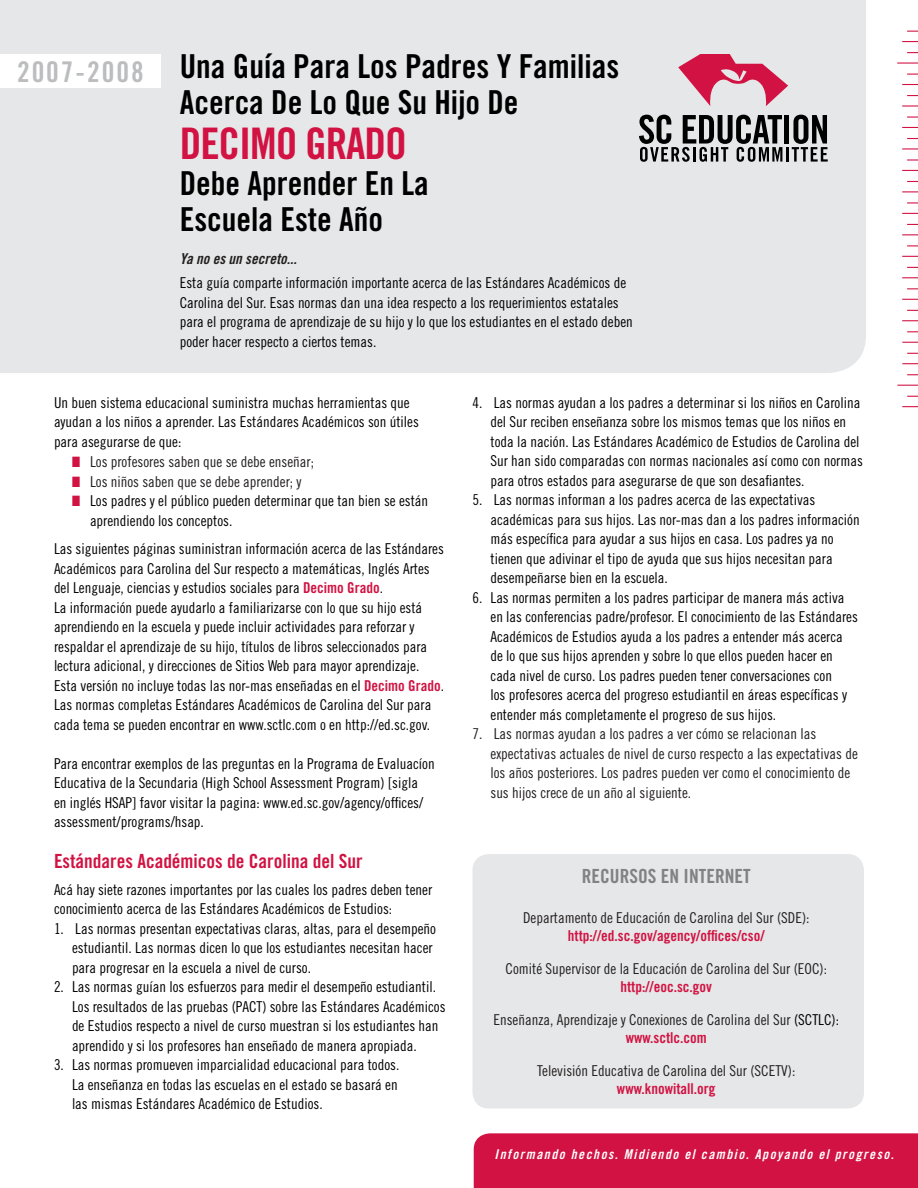
<style>
.page{position:relative;width:918px;height:1188px;background:#fff}
.page>*{position:absolute;margin:0;border:0;box-sizing:border-box;transform-origin:0 0}
.t1{font:43.5px "Trade Gothic Bold Cond Twenty";letter-spacing:-.025em;color:#d11242}
.t2{font:33px/36px "Trade Gothic Bold Cond Twenty";color:#000}
.t3{font:28.5px "Trade Gothic Bold Cond Twenty";letter-spacing:.07em;color:#bcbdbf}
.t4{font:19.5px "Trade Gothic Bold Cond Twenty";color:#d11242}
.t5{font:19.5px "Trade Gothic Bold Cond Twenty";color:#808284}
.t6{font:15px/19.5px "Trade Gothic Cond Eighteen";color:#000}
.t7{font:15px/19.5px "Trade Gothic Cond Eighteen";color:#211e1e}
.t8{font:15px "Trade Gothic Cond Eighteen";color:#231f20}
.t9{font:15px "Trade Gothic Bold Cond Twenty";color:#d11242}
.t10{font:15px "Trade Gothic Bold Cond Twenty Obl";color:#211e1e}
.t11{font:13.5px "Trade Gothic Bold Cond Twenty Obl";letter-spacing:.11em;color:#fff}
.s1{color:#d11242}
.s2{font-family:"Trade Gothic Bold Cond Twenty";color:#d11242}
.s3{color:#000}
</style>
<div class="page">
<div style="left:0;top:0;width:866px;height:373px;background:#e6e7e8"></div>
<svg style="left:678px;top:54px;width:110px;height:52px;background:#dc8ba0"></svg>
<div style="left:784px;top:115px;width:5px;height:29px;background:#000"></div>
<svg style="left:639px;top:115px;width:143px;height:47px;background:#818283"></svg>
<hr style="left:786px;top:147px;width:3px;height:15px;background:#000">
<svg style="left:792px;top:115px;width:36px;height:47px;background:#757576"></svg>
<div style="left:0;top:54px;width:161px;height:34px;background:#fff"></div>
<svg style="left:902px;top:406px;width:16px;height:1px"></svg>
<svg style="left:897px;top:385px;width:21px;height:1px"></svg>
<hr style="left:897px;top:62px;width:21px;height:2px;background:#d11242">
<svg style="left:902px;top:84px;width:16px;height:1px"></svg>
<svg style="left:902px;top:105px;width:16px;height:2px"></svg>
<svg style="left:902px;top:127px;width:16px;height:1px"></svg>
<svg style="left:902px;top:148px;width:16px;height:1px"></svg>
<svg style="left:907px;top:159px;width:11px;height:2px"></svg>
<svg style="left:902px;top:170px;width:16px;height:1px"></svg>
<svg style="left:902px;top:191px;width:16px;height:1px"></svg>
<svg style="left:902px;top:213px;width:16px;height:1px"></svg>
<svg style="left:902px;top:234px;width:16px;height:1px"></svg>
<svg style="left:902px;top:256px;width:16px;height:1px"></svg>
<svg style="left:902px;top:277px;width:16px;height:1px"></svg>
<svg style="left:902px;top:299px;width:16px;height:1px"></svg>
<svg style="left:902px;top:320px;width:16px;height:1px"></svg>
<svg style="left:902px;top:342px;width:16px;height:1px"></svg>
<svg style="left:902px;top:363px;width:16px;height:1px"></svg>
<svg style="left:902px;top:41px;width:16px;height:1px"></svg>
<div style="left:472px;top:854px;width:392px;height:254px;background:#e6e7e8;border-radius:16px"></div>
<div style="left:474px;top:1133px;width:444px;height:55px;background:#d11242"></div>
<h3 class="t3" style="left:17px;top:54px;width:128px">2007-2008</h3>
<h2 class="t2" style="left:180px;top:48px;width:441px">Una Guía Para Los Padres Y Familias<br>Acerca De Lo Que Su Hijo De</h2>
<h1 class="t1" style="left:180px;top:117px;width:229px">DECIMO GRADO</h1>
<h2 class="t2" style="left:180px;top:165px;width:251px">Debe Aprender En La<br>Escuela Este Año</h2>
<p class="t10" style="left:180px;top:249px;width:119px">Ya no es un secreto...</p>
<p class="t6" style="left:180px;top:273px;width:455px">Esta guía comparte información importante acerca de las Estándares Académicos de Carolina del Sur. Esas normas dan una idea respecto a los requerimientos estatales para el programa de aprendizaje de su hijo y lo que los estudiantes en el estado deben poder hacer respecto a ciertos temas.</p>
<p class="t6" style="left:54px;top:393px;width:366px">Un buen sistema educacional suministra muchas herramientas que ayudan a los niños a aprender. Las Estándares Académicos son útiles para asegurarse de que:</p>
<p class="t7" style="left:72px;top:451px;width:244px"><span class="s1">■</span> Los profesores saben que se debe enseñar;</p>
<p class="t7" style="left:72px;top:471px;width:231px"><span class="s1">■</span> Los niños saben que se debe aprender; y</p>
<p class="t6" style="left:90px;top:491px;width:340px;text-indent:-18px"><span class="s1">■</span> Los padres y el público pueden determinar que tan bien se están aprendiendo los conceptos.</p>
<p class="t6" style="left:54px;top:539px;width:392px">Las siguientes páginas suministran información acerca de las Estándares Académicos para Carolina del Sur respecto a matemáticas, Inglés Artes del Lenguaje, ciencias y estudios sociales para <span class="s2">Decimo Grado</span>.<br>La información puede ayudarlo a familiarizarse con lo que su hijo está aprendiendo en la escuela y puede incluir actividades para reforzar y respaldar el aprendizaje de su hijo, títulos de libros seleccionados para lectura adicional, y direcciones de Sitios Web para mayor aprendizaje.<br>Esta versión no incluye todas las nor-mas enseñadas en el <span class="s2">Decimo Grado</span>.<br>Las normas completas Estándares Académicos de Carolina del Sur para cada tema se pueden encontrar en www.sctlc.com o en http://ed.sc.gov.</p>
<p class="t6" style="left:54px;top:753px;width:382px">Para encontrar exemplos de las preguntas en la Programa de Evaluacíon Educativa de la Secundaria (High School Assessment Program) [sigla<br>en inglés HSAP] favor visitar la pagina: www.ed.sc.gov/agency/offices/ assessment/programs/hsap.</p>
<h3 class="t4" style="left:54px;top:849px;width:310px">Estándares Académicos de Carolina del Sur</h3>
<p class="t6" style="left:54px;top:879px;width:380px">Acá hay siete razones importantes por las cuales los padres deben tener conocimiento acerca de las Estándares Académicos de Estudios:</p>
<p class="t6" style="left:72px;top:918px;width:366px;text-indent:-18px">1. Las normas presentan expectativas claras, altas, para el desempeño estudiantil. Las normas dicen lo que los estudiantes necesitan hacer para progresar en la escuela a nivel de curso.</p>
<p class="t6" style="left:72px;top:977px;width:375px;text-indent:-18px">2. Las normas guían los esfuerzos para medir el desempeño estudiantil.<br>Los resultados de las pruebas (PACT) sobre las Estándares Académicos de Estudios respecto a nivel de curso muestran si los estudiantes han aprendido y si los profesores han enseñado de manera apropiada.</p>
<p class="t6" style="left:72px;top:1055px;width:329px;text-align:justify;text-indent:-18px">3. Las normas promueven imparcialidad educacional para todos.<br>La enseñanza en todas las escuelas en el estado se basará en las mismas Estándares Académico de Estudios.</p>
<p class="t6" style="left:490px;top:393px;width:374px;text-indent:-18px">4. Las normas ayudan a los padres a determinar si los niños en Carolina del Sur reciben enseñanza sobre los mismos temas que los niños en toda la nación. Las Estándares Académico de Estudios de Carolina del Sur han sido comparadas con normas nacionales así como con normas para otros estados para asegurarse de que son desafiantes.</p>
<p class="t6" style="left:490px;top:490px;width:371px;text-indent:-18px">5. Las normas informan a los padres acerca de las expectativas académicas para sus hijos. Las nor-mas dan a los padres información más específica para ayudar a sus hijos en casa. Los padres ya no tienen que adivinar el tipo de ayuda que sus hijos necesitan para desempeñarse bien en la escuela.</p>
<p class="t6" style="left:490px;top:588px;width:369px;text-indent:-18px">6. Las normas permiten a los padres participar de manera más activa en las conferencias padre/profesor. El conocimiento de las Estándares Académicos de Estudios ayuda a los padres a entender más acerca de lo que sus hijos aprenden y sobre lo que ellos pueden hacer en cada nivel de curso. Los padres pueden tener conversaciones con<br>los profesores acerca del progreso estudiantil en áreas específicas y entender más completamente el progreso de sus hijos.</p>
<p class="t7" style="left:490px;top:724px;width:369px;text-indent:-18px">7. Las normas ayudan a los padres a ver cómo se relacionan las expectativas actuales de nivel de curso respecto a las expectativas de los años posteriores. Los padres pueden ver como el conocimiento de sus hijos crece de un año al siguiente.</p>
<h3 class="t5" style="left:582px;top:864px;width:170px">RECURSOS EN INTERNET</h3>
<p class="t8" style="left:523px;top:909px;width:288px">Departamento de Educación de Carolina del Sur (SDE):</p>
<p class="t9" style="left:568px;top:927px;width:198px">http://ed.sc.gov/agency/offices/cso/</p>
<p class="t8" style="left:506px;top:960px;width:323px">Comité Supervisor de la Educación de Carolina del Sur (EOC):</p>
<p class="t9" style="left:620px;top:978px;width:93px">http://eoc.sc.gov</p>
<p class="t7" style="left:493px;top:1010px;width:347px">Enseñanza, Aprendizaje y Conexiones de Carolina del Sur <span class="s3">(SCTLC):</span></p>
<p class="t9" style="left:626px;top:1029px;width:83px">www.sctlc.com</p>
<p class="t8" style="left:537px;top:1062px;width:260px">Televisión Educativa de Carolina del Sur (SCETV):</p>
<p class="t9" style="left:617px;top:1080px;width:100px">www.knowitall.org</p>
<p class="t11" style="left:495px;top:1146px;width:401px">Informando hechos. Midiendo el cambio. Apoyando el progreso.</p>
</div>
